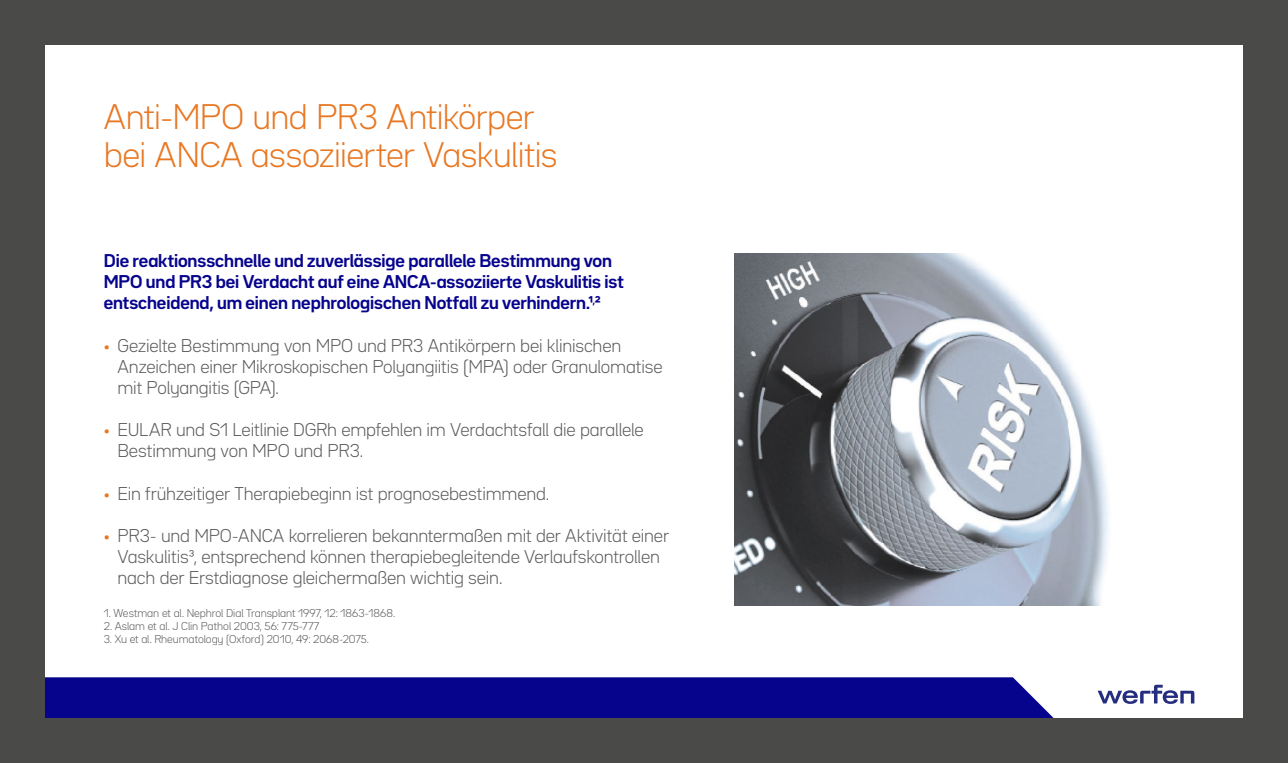
<style>
.page{position:relative;width:1288px;height:763px;background:#fff}
.page>*{position:absolute;margin:0;border:0;box-sizing:border-box;transform-origin:0 0}
.t1{font:300 31.25px/37.5px "Bw Seido Raw";letter-spacing:-.02em;color:#e87722}
.t2{font:300 16.25px/21.1px "Bw Seido Raw";letter-spacing:-.01em;color:#595959}
.t3{font:700 16.25px/21.1px "Bw Seido Raw";letter-spacing:-.005em;color:#06038d}
.t4{font:300 10px "Bw Seido Raw";letter-spacing:-.01em;color:#595959}
.s1{font-weight:700;color:#e87722}
</style>
<div class="page">
<svg style="left:1097px;top:684px;width:97px;height:19px"></svg>
<div style="left:44px;top:677px;width:1010px;height:41px;background:#06038d"></div>
<img style="left:734px;top:254px;width:375px;height:351px">
<div style="left:0;top:0;width:1288px;height:44px;background:#4a4a49"></div>
<div style="left:0;top:718px;width:1288px;height:44px;background:#4a4a49"></div>
<div style="left:0;top:0;width:44px;height:762px;background:#4a4a49"></div>
<div style="left:1243px;top:0;width:45px;height:762px;background:#4a4a49"></div>
<h1 class="t1" style="left:104px;top:98px;width:455px">Anti-MPO und PR3 Antikörper bei ANCA assoziierter Vaskulitis</h1>
<p class="t3" style="left:104px;top:250px;width:521px">Die reaktionsschnelle und zuverlässige parallele Bestimmung von<br>MPO und PR3 bei Verdacht auf eine ANCA-assoziierte Vaskulitis ist entscheidend, um einen nephrologischen Notfall zu verhindern.1<sup>,</sup>2</p>
<p class="t2" style="left:117px;top:334px;width:547px;text-indent:-14px"><span class="s1">•</span> Gezielte Bestimmung von MPO und PR3 Antikörpern bei klinischen<br>Anzeichen einer Mikroskopischen Polyangiitis (MPA) oder Granulomatise mit Polyangitis (GPA).</p>
<p class="t2" style="left:117px;top:419px;width:528px;text-indent:-14px"><span class="s1">•</span> EULAR und S1 Leitlinie DGRh empfehlen im Verdachtsfall die parallele<br>Bestimmung von MPO und PR3.</p>
<p class="t2" style="left:104px;top:482px;width:447px"><span class="s1">•</span> Ein frühzeitiger Therapiebeginn ist prognosebestimmend.</p>
<p class="t2" style="left:117px;top:524px;width:553px;text-indent:-14px"><span class="s1">•</span> PR3- und MPO-ANCA korrelieren bekanntermaßen mit der Aktivität einer<br>Vaskulitis3, entsprechend können therapiebegleitende Verlaufskontrollen nach der Erstdiagnose gleichermaßen wichtig sein.</p>
<p class="t4" style="left:104px;top:606px;width:293px">1. Westman et al. Nephrol Dial Transplant 1997, 12: 1863-1868.</p>
<p class="t4" style="left:104px;top:619px;width:217px">2. Aslam et al. J Clin Pathol 2003, 56: 775-777</p>
<p class="t4" style="left:104px;top:632px;width:267px">3. Xu et al. Rheumatology (Oxford) 2010, 49: 2068-2075.</p>
</div>
